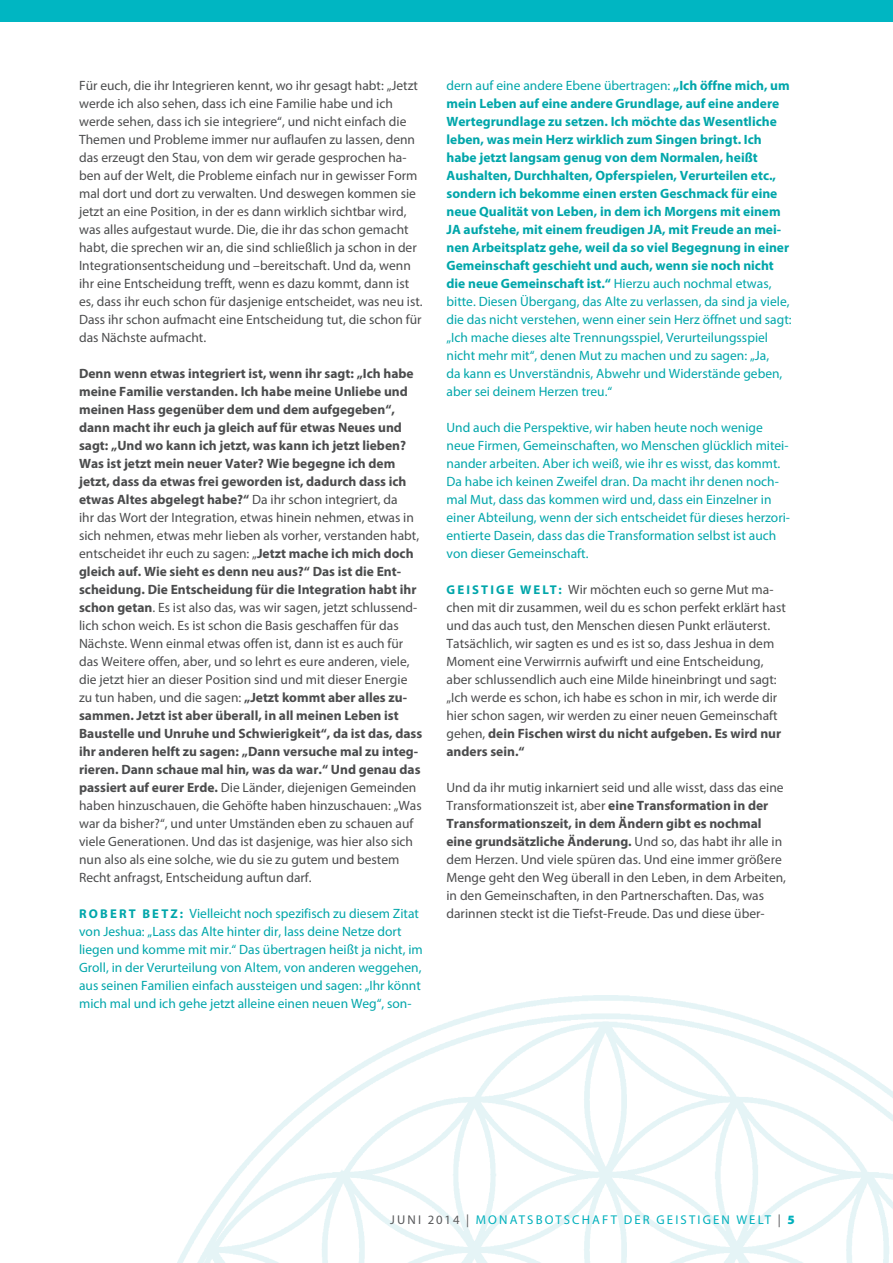
<style>
.page{position:relative;width:893px;height:1263px;background:#fff}
.page>*{position:absolute;margin:0;border:0;box-sizing:border-box;transform-origin:0 0}
.t1{font:13.5px/18px "Myriad Pro";color:#4b4c4d}
.t2{font:700 13.5px/18px "Myriad Pro";color:#4b4c4d}
.t3{font:700 13.5px/18px "Myriad Pro";color:#00a6aa}
.t4{font:13.5px/18px "Myriad Pro";color:#00a6aa}
.t5{font:12.75px "Myriad Pro";letter-spacing:.17em;color:#00b0bc}
.s1{font-weight:400}
.s2{font-weight:700;font-size:12.75px}
.s3{font-weight:700;font-size:12.75px;color:#00a6aa}
.s4{font-weight:700}
.s5{color:#57585a}
.s6{font-weight:900}
</style>
<div class="page">
<img style="left:177px;top:996px;width:716px;height:267px">
<div style="left:0;top:0;width:893px;height:21px;background:#00b6c2"></div>
<p class="t1" style="left:79px;top:76px;width:345px">Für euch, die ihr Integrieren kennt, wo ihr gesagt habt: „Jetzt werde ich also sehen, dass ich eine Familie habe und ich werde sehen, dass ich sie integriere“, und nicht einfach die Themen und Probleme immer nur auflaufen zu lassen, denn das erzeugt den Stau, von dem wir gerade gesprochen ha&shy;ben auf der Welt, die Probleme einfach nur in gewisser Form mal dort und dort zu verwalten. Und deswegen kommen sie jetzt an eine Position, in der es dann wirklich sichtbar wird, was alles aufgestaut wurde. Die, die ihr das schon gemacht habt, die sprechen wir an, die sind schließlich ja schon in der Integrationsentscheidung und –bereitschaft. Und da, wenn ihr eine Entscheidung trefft, wenn es dazu kommt, dann ist es, dass ihr euch schon für dasjenige entscheidet, was neu ist.<br>Dass ihr schon aufmacht eine Entscheidung tut, die schon für das Nächste aufmacht.</p>
<p class="t2" style="left:79px;top:364px;width:345px">Denn wenn etwas integriert ist, wenn ihr sagt: „Ich habe meine Familie verstanden. Ich habe meine Unliebe und meinen Hass gegenüber dem und dem aufgegeben“, dann macht ihr euch ja gleich auf für etwas Neues und sagt: „Und wo kann ich jetzt, was kann ich jetzt lieben?<br>Was ist jetzt mein neuer Vater? Wie begegne ich dem jetzt, dass da etwas frei geworden ist, dadurch dass ich etwas Altes abgelegt habe?“ <span class="s1">Da ihr schon integriert, da<br>ihr das Wort der Integration, etwas hinein nehmen, etwas in sich nehmen, etwas mehr lieben als vorher, verstanden habt, entscheidet ihr euch zu sagen: „</span>Jetzt mache ich mich doch gleich auf. Wie sieht es denn neu aus?“ Das ist die Ent&shy;scheidung. Die Entscheidung für die Integration habt ihr schon getan<span class="s1">. Es ist also das, was wir sagen, jetzt schlussend&shy;lich schon weich. Es ist schon die Basis geschaffen für das Nächste. Wenn einmal etwas offen ist, dann ist es auch für das Weitere offen, aber, und so lehrt es eure anderen, viele, die jetzt hier an dieser Position sind und mit dieser Energie zu tun haben, und die sagen:</span> „Jetzt kommt aber alles zu&shy;sammen. Jetzt ist aber überall, in all meinen Leben ist Baustelle und Unruhe und Schwierigkeit“, da ist das, dass ihr anderen helft zu sagen: „Dann versuche mal zu integ&shy;rieren. Dann schaue mal hin, was da war.“ Und genau das passiert auf eurer Erde. <span class="s1">Die Länder, diejenigen Gemeinden haben hinzuschauen, die Gehöfte haben hinzuschauen: „Was war da bisher?“, und unter Umständen eben zu schauen auf viele Generationen. Und das ist dasjenige, was hier also sich nun also als eine solche, wie du sie zu gutem und bestem Recht anfragst, Entscheidung auftun darf.</span></p>
<p class="t4" style="left:79px;top:904px;width:345px"><span class="s2">R O B E R T B E T Z :</span> Vielleicht noch spezifisch zu diesem Zitat von Jeshua: „Lass das Alte hinter dir, lass deine Netze dort liegen und komme mit mir.“ Das übertragen heißt ja nicht, im Groll, in der Verurteilung von Altem, von anderen weggehen, aus seinen Familien einfach aussteigen und sagen: „Ihr könnt mich mal und ich gehe jetzt alleine einen neuen Weg“, son-</p>
<p class="t3" style="left:446px;top:76px;width:347px"><span class="s1">dern auf eine andere Ebene übertragen:</span> „Ich öffne mich, um mein Leben auf eine andere Grundlage, auf eine andere Wertegrundlage zu setzen. Ich möchte das Wesentliche leben, was mein Herz wirklich zum Singen bringt. Ich habe jetzt langsam genug von dem Normalen, heißt Aushalten, Durchhalten, Opferspielen, Verurteilen etc., sondern ich bekomme einen ersten Geschmack für eine neue Qualität von Leben, in dem ich Morgens mit einem JA aufstehe, mit einem freudigen JA, mit Freude an mei&shy;nen Arbeitsplatz gehe, weil da so viel Begegnung in einer Gemeinschaft geschieht und auch, wenn sie noch nicht die neue Gemeinschaft ist.“ <span class="s1">Hierzu auch nochmal etwas, bitte. Diesen Übergang, das Alte zu verlassen, da sind ja viele, die das nicht verstehen, wenn einer sein Herz öffnet und sagt: „Ich mache dieses alte Trennungsspiel, Verurteilungsspiel nicht mehr mit“, denen Mut zu machen und zu sagen: „Ja,<br>da kann es Unverständnis, Abwehr und Widerstände geben, aber sei deinem Herzen treu.“</span></p>
<p class="t4" style="left:446px;top:418px;width:345px">Und auch die Perspektive, wir haben heute noch wenige neue Firmen, Gemeinschaften, wo Menschen glücklich mitei&shy;nander arbeiten. Aber ich weiß, wie ihr es wisst, das kommt.<br>Da habe ich keinen Zweifel dran. Da macht ihr denen noch&shy;mal Mut, dass das kommen wird und, dass ein Einzelner in einer Abteilung, wenn der sich entscheidet für dieses herzori&shy;entierte Dasein, dass das die Transformation selbst ist auch von dieser Gemeinschaft.</p>
<p class="t1" style="left:446px;top:580px;width:341px"><span class="s3">G E I S T I G E W E LT:</span> Wir möchten euch so gerne Mut ma&shy;chen mit dir zusammen, weil du es schon perfekt erklärt hast und das auch tust, den Menschen diesen Punkt erläuterst.<br>Tatsächlich, wir sagten es und es ist so, dass Jeshua in dem Moment eine Verwirrnis aufwirft und eine Entscheidung, aber schlussendlich auch eine Milde hineinbringt und sagt: „Ich werde es schon, ich habe es schon in mir, ich werde dir hier schon sagen, wir werden zu einer neuen Gemeinschaft gehen, <span class="s4">dein Fischen wirst du nicht aufgeben. Es wird nur anders sein.“</span></p>
<p class="t1" style="left:446px;top:778px;width:341px">Und da ihr mutig inkarniert seid und alle wisst, dass das eine Transformationszeit ist, aber <span class="s4">eine Transformation in der Transformationszeit, in dem Ändern gibt es nochmal eine grundsätzliche Änderung.</span> Und so, das habt ihr alle in dem Herzen. Und viele spüren das. Und eine immer größere Menge geht den Weg überall in den Leben, in dem Arbeiten, in den Gemeinschaften, in den Partnerschaften. Das, was darinnen steckt ist die Tiefst-Freude. Das und diese über-</p>
<p class="t5" style="left:390px;top:1212px;width:406px"><span class="s5">JUNI 2014 |</span> MONATSBOTSCHAFT DER GEISTIGEN WELT <span class="s5">|</span> <span class="s6">5</span></p>
</div>
